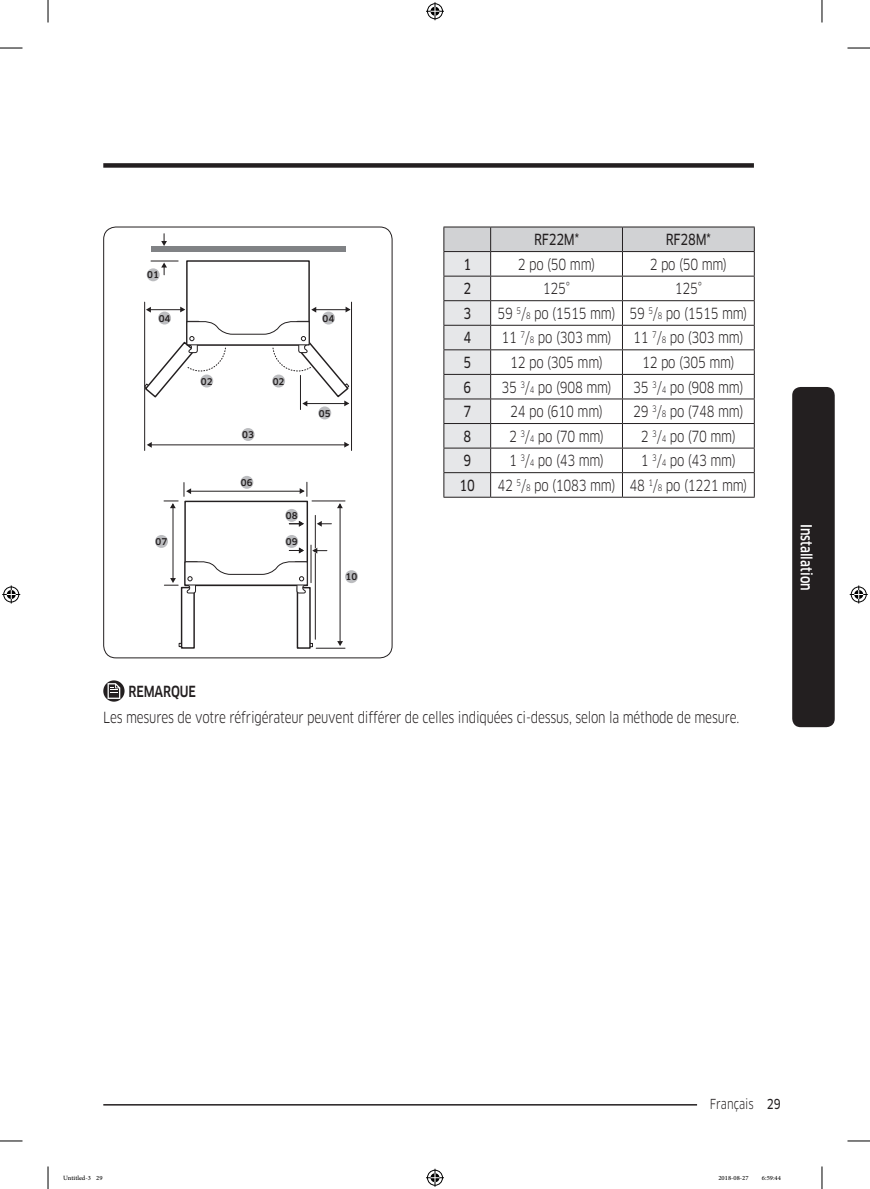
<style>
.page{position:relative;width:870px;height:1189px;background:#fff}
.page>*{position:absolute;margin:0;border:0;box-sizing:border-box;transform-origin:0 0}
.P_Center{font:15px "Samsung Clan Pro";letter-spacing:-.015em;color:#231f20;scale:.8 1}
.P_Center-2{font:15px "Samsung Clan Pro News";letter-spacing:-.015em;color:#231f20;scale:.8 1}
.Sidebar{font:500 15px "Samsung Clan Pro";color:#fff;scale:.8 1}
.DL_DT_Icon{font:500 15px "Samsung Clan Pro";letter-spacing:-.015em;color:#231f20;scale:.8 1}
.t1{font:13.5px "Samsung Clan Pro";color:#231f20;scale:.8 1}
.image{font:500 9.15px "Samsung Clan Pro";color:#231f20}
.t2{font:9px "Adobe Arabic";color:#000}
.s1{font-size:8.7px}
.s2{font-family:"Samsung Clan Pro News"}
</style>
<div class="page">
<div style="left:103px;top:163px;width:651px;height:5px;background:#231f20"></div>
<hr style="left:103px;top:1104px;width:651px;height:1px;background:#231f20">
<div style="left:697px;top:1096px;width:70px;height:15px;background:#fff"></div>
<div style="left:792px;top:387px;width:43px;height:340px;background:#231f20;border-radius:9px"></div>
<div style="left:184px;top:501px;width:124px;height:85px;background:#fff;border:1px solid #231f20"></div>
<div style="left:297px;top:587px;width:14px;height:62px;background:#fff;border:1px solid #231f20"></div>
<div style="left:181px;top:587px;width:14px;height:62px;background:#fff;border:1px solid #231f20"></div>
<hr style="left:311px;top:545px;width:1px;height:38px;background:#231f20">
<hr style="left:315px;top:515px;width:1px;height:124px;background:#231f20">
<hr style="left:188px;top:491px;width:116px;height:1px;background:#231f20">
<svg style="left:300px;top:482px;width:7px;height:14px"></svg>
<hr style="left:173px;top:504px;width:1px;height:77px;background:#231f20">
<svg style="left:164px;top:578px;width:14px;height:8px"></svg>
<svg style="left:164px;top:482px;width:27px;height:26px"></svg>
<hr style="left:312px;top:500px;width:33px;height:1px;background:#231f20">
<hr style="left:340px;top:504px;width:1px;height:140px;background:#231f20">
<svg style="left:306px;top:641px;width:39px;height:8px"></svg>
<svg style="left:337px;top:503px;width:6px;height:5px"></svg>
<svg style="left:289px;top:521px;width:15px;height:6px"></svg>
<svg style="left:311px;top:547px;width:16px;height:7px"></svg>
<svg style="left:289px;top:547px;width:15px;height:6px"></svg>
<svg style="left:317px;top:521px;width:14px;height:6px"></svg>
<div style="left:151px;top:247px;width:194px;height:5px;background:#808285"></div>
<svg style="left:161px;top:234px;width:6px;height:12px"></svg>
<svg style="left:151px;top:261px;width:27px;height:14px"></svg>
<hr style="left:300px;top:375px;width:1px;height:34px;background:#231f20">
<hr style="left:144px;top:302px;width:1px;height:148px;background:#231f20">
<hr style="left:149px;top:445px;width:199px;height:1px;background:#231f20">
<svg style="left:147px;top:442px;width:5px;height:6px"></svg>
<svg style="left:344px;top:442px;width:5px;height:6px"></svg>
<div style="left:186px;top:260px;width:124px;height:86px;background:#fff;border:1px solid #231f20"></div>
<svg style="left:184px;top:561px;width:124px;height:40px"></svg>
<hr style="left:351px;top:302px;width:1px;height:148px;background:#231f20">
<svg style="left:144px;top:307px;width:207px;height:99px"></svg>
<div style="left:147px;top:268px;width:13px;height:13px;background:#bcbdc0;border-radius:50%"></div>
<div style="left:200px;top:375px;width:13px;height:12px;background:#bcbdc0;border-radius:50%"></div>
<div style="left:272px;top:375px;width:13px;height:12px;background:#bcbdc0;border-radius:50%"></div>
<div style="left:158px;top:312px;width:13px;height:12px;background:#bcbdc0;border-radius:50%"></div>
<div style="left:322px;top:312px;width:13px;height:12px;background:#bcbdc0;border-radius:50%"></div>
<div style="left:318px;top:406px;width:13px;height:13px;background:#bcbdc0;border-radius:50%"></div>
<div style="left:242px;top:428px;width:13px;height:13px;background:#bcbdc0;border-radius:50%"></div>
<div style="left:240px;top:476px;width:13px;height:13px;background:#bcbdc0;border-radius:50%"></div>
<div style="left:285px;top:509px;width:13px;height:13px;background:#bcbdc0;border-radius:50%"></div>
<div style="left:285px;top:535px;width:13px;height:13px;background:#bcbdc0;border-radius:50%"></div>
<div style="left:155px;top:535px;width:13px;height:13px;background:#bcbdc0;border-radius:50%"></div>
<div style="left:345px;top:570px;width:13px;height:13px;background:#bcbdc0;border-radius:50%"></div>
<div style="left:103px;top:227px;width:289px;height:431px;border:1px solid #231f20;border-radius:12px"></div>
<svg style="left:443px;top:227px;width:312px;height:270px"></svg>
<hr style="left:443px;top:497px;width:48px;height:1px;background:#231f20">
<hr style="left:491px;top:497px;width:131px;height:1px;background:#231f20">
<hr style="left:622px;top:497px;width:133px;height:1px;background:#231f20">
<svg style="left:103px;top:680px;width:22px;height:22px"></svg>
<svg style="left:108px;top:683px;width:12px;height:16px"></svg>
<svg style="left:0;top:48px;width:22px;height:1px"></svg>
<svg style="left:847px;top:48px;width:23px;height:1px"></svg>
<svg style="left:0;top:1141px;width:22px;height:1px"></svg>
<svg style="left:847px;top:1141px;width:23px;height:1px"></svg>
<svg style="left:48px;top:0;width:1px;height:23px"></svg>
<svg style="left:48px;top:1166px;width:1px;height:23px"></svg>
<svg style="left:822px;top:0;width:1px;height:23px"></svg>
<svg style="left:822px;top:1166px;width:1px;height:23px"></svg>
<svg style="left:426px;top:2px;width:18px;height:18px"></svg>
<svg style="left:426px;top:1169px;width:18px;height:18px"></svg>
<svg style="left:2px;top:585px;width:18px;height:18px"></svg>
<svg style="left:850px;top:585px;width:18px;height:18px"></svg>
<p class="image" style="left:147px;top:270px;width:13px">01</p>
<p class="image" style="left:159px;top:313px;width:13px">04</p>
<p class="image" style="left:323px;top:313px;width:13px">04</p>
<p class="image" style="left:201px;top:376px;width:13px">02</p>
<p class="image" style="left:273px;top:376px;width:13px">02</p>
<p class="image" style="left:242px;top:429px;width:13px">03</p>
<p class="image" style="left:241px;top:477px;width:13px">06</p>
<p class="image" style="left:286px;top:510px;width:13px">08</p>
<p class="image" style="left:156px;top:536px;width:13px">07</p>
<p class="image" style="left:286px;top:536px;width:13px">09</p>
<p class="image" style="left:319px;top:408px;width:13px">05</p>
<p class="image" style="left:346px;top:571px;width:13px">10</p>
<p class="P_Center-2" style="left:534px;top:231px;width:58px">RF22M*</p>
<p class="P_Center-2" style="left:666px;top:231px;width:58px">RF28M*</p>
<p class="P_Center-2" style="left:463px;top:255px;width:11px">1</p>
<p class="P_Center" style="left:518px;top:255px;width:98px">2 po (50 mm)</p>
<p class="P_Center" style="left:650px;top:255px;width:98px">2 po (50 mm)</p>
<p class="P_Center-2" style="left:463px;top:280px;width:11px">2</p>
<p class="P_Center" style="left:543px;top:280px;width:36px">125°</p>
<p class="P_Center" style="left:675px;top:280px;width:36px">125°</p>
<p class="P_Center-2" style="left:463px;top:304px;width:11px">3</p>
<p class="P_Center" style="left:498px;top:304px;width:149px">59 <sup>5</sup>/<span class="s1">8</span> po (1515 mm)</p>
<p class="P_Center" style="left:629px;top:304px;width:149px">59 <sup>5</sup>/<span class="s1">8</span> po (1515 mm)</p>
<p class="P_Center-2" style="left:463px;top:329px;width:11px">4</p>
<p class="P_Center" style="left:501px;top:329px;width:139px">11 <sup>7</sup>/<span class="s1">8</span> po (303 mm)</p>
<p class="P_Center" style="left:633px;top:329px;width:139px">11 <sup>7</sup>/<span class="s1">8</span> po (303 mm)</p>
<p class="P_Center-2" style="left:463px;top:354px;width:11px">5</p>
<p class="P_Center" style="left:510px;top:353px;width:117px">12 po (305 mm)</p>
<p class="P_Center" style="left:642px;top:353px;width:117px">12 po (305 mm)</p>
<p class="P_Center-2" style="left:463px;top:378px;width:11px">6</p>
<p class="P_Center" style="left:501px;top:378px;width:139px">35 <sup>3</sup>/<span class="s1">4</span> po (908 mm)</p>
<p class="P_Center" style="left:633px;top:378px;width:139px">35 <sup>3</sup>/<span class="s1">4</span> po (908 mm)</p>
<p class="P_Center-2" style="left:463px;top:403px;width:11px">7</p>
<p class="P_Center" style="left:510px;top:403px;width:117px">24 po (610 mm)</p>
<p class="P_Center" style="left:633px;top:403px;width:139px">29 <sup>3</sup>/<span class="s1">8</span> po (748 mm)</p>
<p class="P_Center-2" style="left:463px;top:427px;width:11px">8</p>
<p class="P_Center" style="left:509px;top:427px;width:120px">2 <sup>3</sup>/<span class="s1">4</span> po (70 mm)</p>
<p class="P_Center" style="left:641px;top:427px;width:120px">2 <sup>3</sup>/<span class="s1">4</span> po (70 mm)</p>
<p class="P_Center-2" style="left:463px;top:452px;width:11px">9</p>
<p class="P_Center" style="left:509px;top:452px;width:120px">1 <sup>3</sup>/<span class="s1">4</span> po (43 mm)</p>
<p class="P_Center" style="left:641px;top:452px;width:120px">1 <sup>3</sup>/<span class="s1">4</span> po (43 mm)</p>
<p class="P_Center-2" style="left:460px;top:476px;width:21px">10</p>
<p class="P_Center" style="left:498px;top:476px;width:149px">42 <sup>5</sup>/<span class="s1">8</span> po (1083 mm)</p>
<p class="P_Center" style="left:629px;top:476px;width:149px">48 <sup>1</sup>/<span class="s1">8</span> po (1221 mm)</p>
<p class="DL_DT_Icon" style="left:129px;top:683px;width:85px">REMARQUE</p>
<p class="P_Center" style="left:103px;top:708px;width:797px">Les mesures de votre réfrigérateur peuvent différer de celles indiquées ci-dessus, selon la méthode de mesure.</p>
<p class="Sidebar" style="left:815px;top:524px;width:85px;rotate:90deg">Installation</p>
<p class="t1" style="left:710px;top:1096px;width:90px">Français <span class="s2">29</span></p>
<p class="t2" style="left:63px;top:1171px;width:41px">Untitled-3 29</p>
<p class="t2" style="left:718px;top:1171px;width:32px">2018-08-27</p>
<p class="t2" style="left:762px;top:1171px;width:20px">6:59:44</p>
</div>
